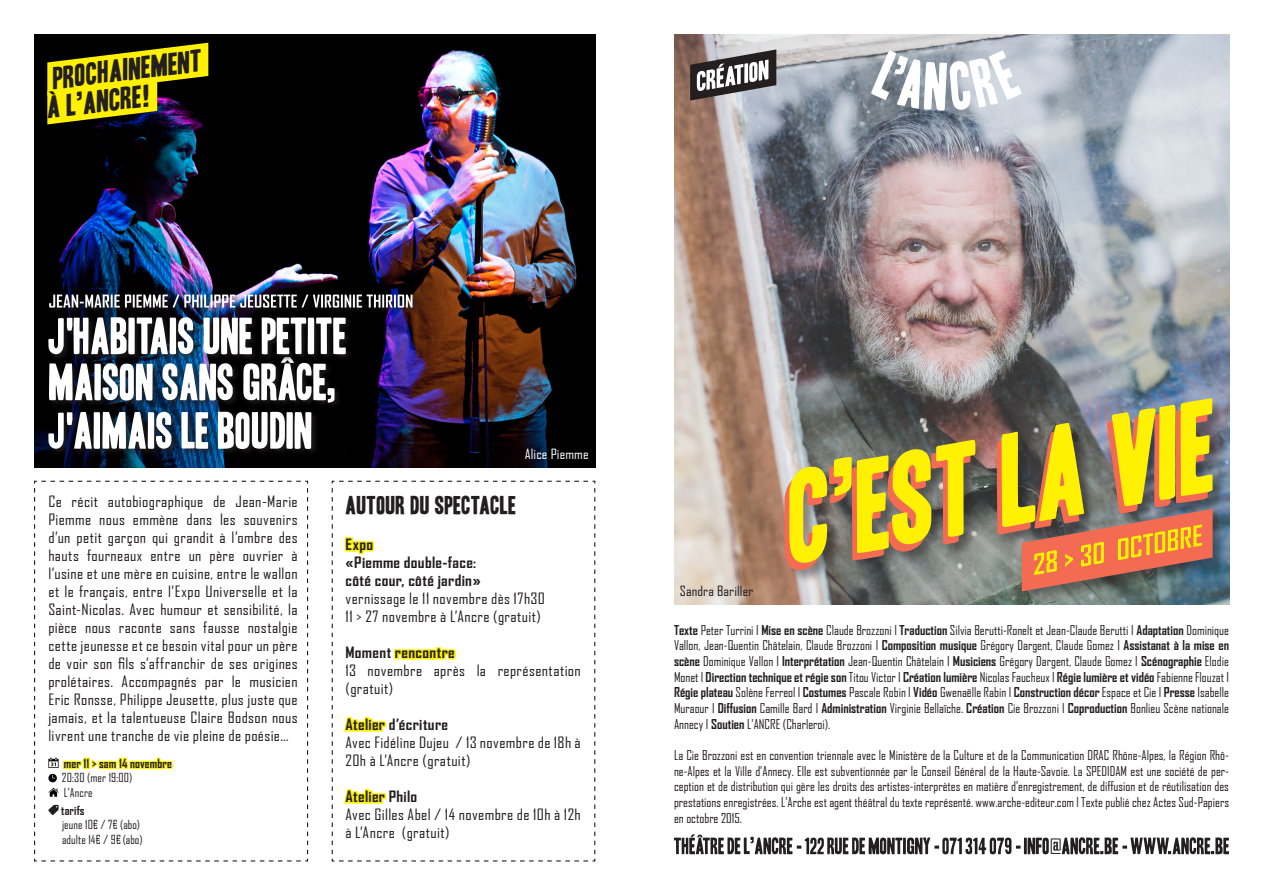
<style>
.page{position:relative;width:1263px;height:893px;background:#fff}
.page>*{position:absolute;margin:0;border:0;box-sizing:border-box;transform-origin:0 0}
.t1{font:27px "Headline HPLHS One";color:#231f20;scale:1.12 1}
.t2{font:22.5px "Headline HPLHS One";letter-spacing:.01em;color:#231f20;scale:1.1 1}
.t3{font:15px/18px "Agency FB";letter-spacing:.02em;color:#231f20;scale:1.1 1}
.t4{font:700 15px "Agency FB";letter-spacing:.02em;color:#231f20;scale:1.1 1}
.t5{font:13.5px "Agency FB";letter-spacing:.01em;color:#231f20;scale:1.1 1}
.t6{font:13.5px "Agency FB";letter-spacing:.01em;color:#fff;scale:1.1 1}
.t7{font:13.05px/15.6px "Agency FB";color:#231f20;text-align:justify}
.t8{font:12px "Agency FB";letter-spacing:.01em;color:#231f20}
.t9{font:700 12px "Agency FB";letter-spacing:.01em;color:#231f20}
.s1{font-weight:700}
</style>
<div class="page">
<svg style="left:674px;top:834px;width:555px;height:20px"></svg>
<img style="left:674px;top:35px;width:555px;height:569px">
<div style="left:783px;top:397px;width:444px;height:208px;background:#231f20;opacity:.45"></div>
<svg style="left:784px;top:400px;width:238px;height:173px"></svg>
<img style="left:789px;top:393px;width:423px;height:173px">
<svg style="left:1022px;top:509px;width:190px;height:82px"></svg>
<svg style="left:690px;top:49px;width:86px;height:52px"></svg>
<svg style="left:871px;top:50px;width:151px;height:61px"></svg>
<img style="left:34px;top:34px;width:561px;height:433px">
<svg style="left:34px;top:34px;width:207px;height:111px"></svg>
<div style="left:47px;top:410px;width:272px;height:46px;background:#231f20;opacity:.75"></div>
<svg style="left:48px;top:412px;width:263px;height:37px"></svg>
<div style="left:47px;top:355px;width:295px;height:55px;background:#231f20;opacity:.75"></div>
<div style="left:47px;top:316px;width:306px;height:46px;background:#231f20;opacity:.75"></div>
<svg style="left:48px;top:317px;width:298px;height:86px"></svg>
<div style="left:47px;top:293px;width:373px;height:22px;background:#231f20;opacity:.75"></div>
<img style="left:49px;top:295px;width:363px;height:13px">
<svg style="left:34px;top:480px;width:275px;height:382px"></svg>
<svg style="left:331px;top:480px;width:265px;height:382px"></svg>
<p class="t1" style="left:50px;top:63px;width:136px;rotate:-7deg">prochainement</p>
<p class="t1" style="left:44px;top:92px;width:95px;rotate:-7deg">à l’ancre!</p>
<p class="t6" style="left:525px;top:446px;width:60px">Alice Piemme</p>
<p class="t3" style="left:48px;top:492px;width:228px;text-align:justify">Ce récit autobiographique de Jean-Marie Piemme nous emmène dans les souvenirs d’un petit garçon qui grandit à l’ombre des hauts fourneaux entre un père ouvrier à l’usine et une mère en cuisine, entre le wallon et le français, entre l’Expo Universelle et la Saint-Nicolas. Avec humour et sensibilité, la pièce nous raconte sans fausse nostalgie cette jeunesse et ce besoin vital pour un père de voir son fils s’affranchir de ses origines prolétaires. Accompagnés par le musicien Eric Ronsse, Philippe Jeusette, plus juste que jamais, et la talentueuse Claire Bodson nous livrent une tranche de vie pleine de poésie…</p>
<p class="t2" style="left:345px;top:492px;width:157px">AUTOUR DU SPECTACLE</p>
<p class="t4" style="left:345px;top:535px;width:27px">Expo</p>
<p class="t4" style="left:345px;top:553px;width:120px">«Piemme double-face:</p>
<p class="t4" style="left:345px;top:571px;width:124px">côté cour, côté jardin»</p>
<p class="t3" style="left:345px;top:589px;width:183px">vernissage le 11 novembre dès 17h30</p>
<p class="t3" style="left:345px;top:607px;width:179px">11 &gt; 27 novembre à L’Ancre (gratuit)</p>
<p class="t4" style="left:345px;top:643px;width:101px">Moment rencontre</p>
<p class="t3" style="left:345px;top:661px;width:215px">13 novembre après la représentation (gratuit)</p>
<p class="t4" style="left:345px;top:715px;width:95px">Atelier d’écriture</p>
<p class="t3" style="left:345px;top:733px;width:215px">Avec Fidéline Dujeu / 13 novembre de 18h à<br>20h à L’Ancre (gratuit)</p>
<p class="t4" style="left:345px;top:787px;width:67px">Atelier Philo</p>
<p class="t3" style="left:345px;top:805px;width:215px">Avec Gilles Abel / 14 novembre de 10h à 12h</p>
<p class="t3" style="left:345px;top:823px;width:96px">à L’Ancre (gratuit)</p>
<p class="t9" style="left:64px;top:756px;width:110px">mer 11 &gt; sam 14 novembre</p>
<p class="t8" style="left:62px;top:770px;width:72px">20:30 (mer 19:00)</p>
<p class="t8" style="left:64px;top:785px;width:30px">L'Ancre</p>
<p class="t9" style="left:61px;top:803px;width:25px">tarifs</p>
<p class="t8" style="left:62px;top:818px;width:80px">jeune 10€ / 7€ (abo)</p>
<p class="t8" style="left:62px;top:832px;width:82px">adulte 14€ / 9€ (abo)</p>
<p class="t5" style="left:680px;top:583px;width:68px">Sandra Bariller</p>
<p class="t7" style="left:674px;top:622px;width:556px"><span class="s1">Texte</span> Peter Turrini I <span class="s1">Mise en scène</span> Claude Brozzoni I <span class="s1">Traduction</span> Silvia Berutti-Ronelt et Jean-Claude Berutti I <span class="s1">Adaptation</span> Dominique Vallon, Jean-Quentin Châtelain, Claude Brozzoni I <span class="s1">Composition musique</span> Grégory Dargent, Claude Gomez I <span class="s1">Assistanat à la mise en scène</span> Dominique Vallon I <span class="s1">Interprétation</span> Jean-Quentin Châtelain I <span class="s1">Musiciens</span> Grégory Dargent, Claude Gomez I <span class="s1">Scénographie</span> Elodie Monet I <span class="s1">Direction technique et régie son</span> Titou Victor I <span class="s1">Création lumière</span> Nicolas Faucheux I <span class="s1">Régie lumière et vidéo</span> Fabienne Flouzat I <span class="s1">Régie plateau</span> Solène Ferreol I <span class="s1">Costumes</span> Pascale Robin I <span class="s1">Vidéo</span> Gwenaëlle Rabin I <span class="s1">Construction décor</span> Espace et Cie I <span class="s1">Presse</span> Isabelle Muraour I <span class="s1">Diffusion</span> Camille Bard I <span class="s1">Administration</span> Virginie Bellaïche. <span class="s1">Création</span> Cie Brozzoni I <span class="s1">Coproduction</span> Bonlieu Scène nationale Annecy I <span class="s1">Soutien</span> L’ANCRE (Charleroi).</p>
<p class="t7" style="left:674px;top:747px;width:557px">La Cie Brozzoni est en convention triennale avec le Ministère de la Culture et de la Communication DRAC Rhône-Alpes, la Région Rhô&shy;ne-Alpes et la Ville d’Annecy. Elle est subventionnée par le Conseil Général de la Haute-Savoie. La SPEDIDAM est une société de per&shy;ception et de distribution qui gère les droits des artistes-interprètes en matière d’enregistrement, de diffusion et de réutilisation des prestations enregistrées. L’Arche est agent théâtral du texte représenté. www.arche-editeur.com l Texte publié chez Actes Sud-Papiers en octobre 2015.</p>
</div>
